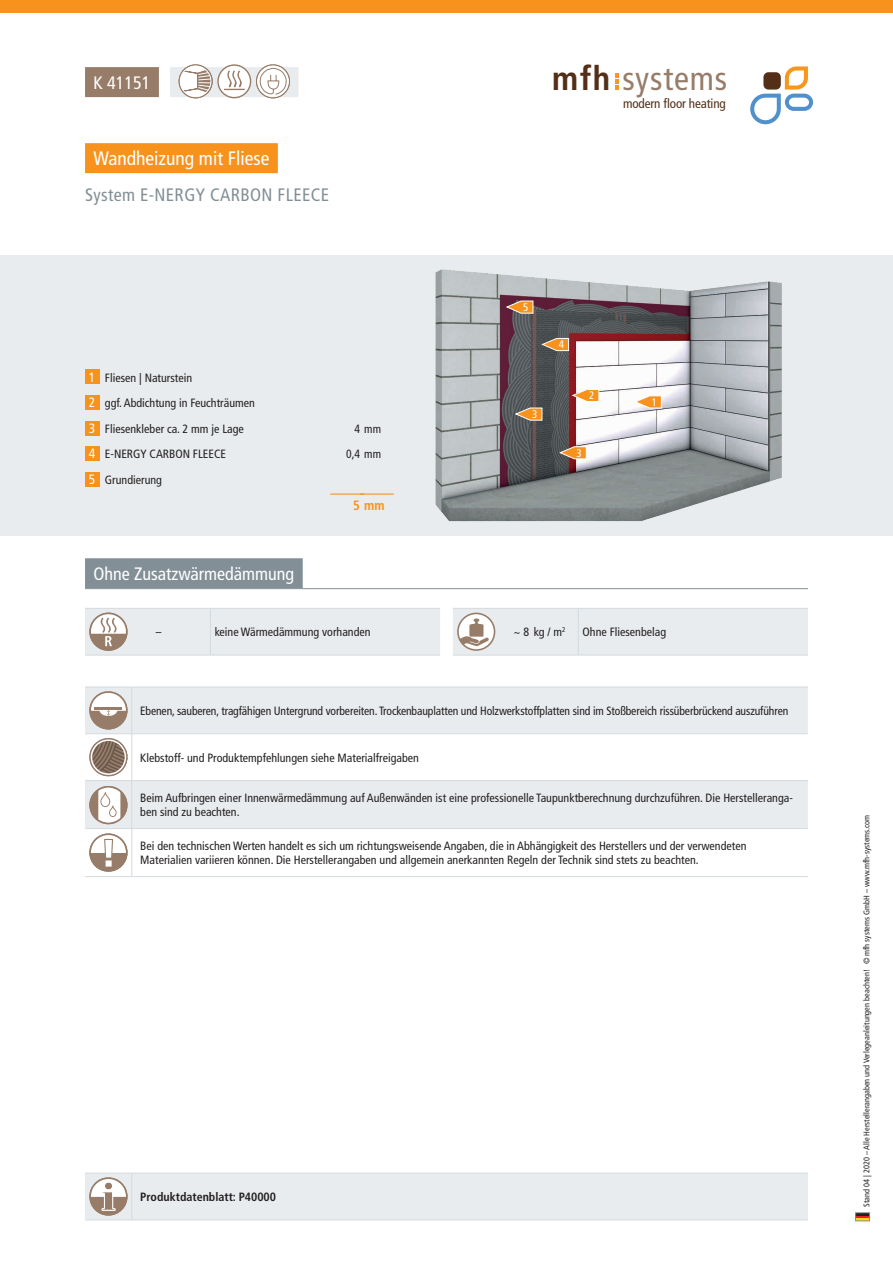
<style>
.page{position:relative;width:893px;height:1263px;background:#fff}
.page>*{position:absolute;margin:0;border:0;box-sizing:border-box;transform-origin:0 0}
.t1{font:condensed 33.6px "Frutiger LT Std";letter-spacing:.025em;color:#977d69}
.t2{font:condensed 19.5px "Frutiger LT Std";color:#fff}
.t3{font:condensed 18px "Frutiger LT Std";color:#fff}
.t4{font:condensed 18px "Frutiger LT Std";letter-spacing:.02em;color:#828f96}
.t5{font:700 condensed 13.5px "Frutiger LT Std";color:#f7931d}
.t6{font:condensed 13.05px "Frutiger LT Std";letter-spacing:-.01em;color:#532f18}
.t7{font:condensed 12px/25.5px "Frutiger LT Std";color:#231f20}
.t8{font:700 condensed 12px "Frutiger LT Std";color:#231f20}
.t9{font:condensed 12px "Frutiger LT Std";color:#231f20;scale:.94 1}
.t10{font:condensed 10.95px "Frutiger LT Std";color:#fff}
.t11{font:condensed 8.25px "Frutiger LT Std";color:#231f20}
.s1{font-size:13.5px;color:#fff}
.s2{font-weight:700;color:#532f18}
</style>
<div class="page">
<div style="left:0;top:255px;width:893px;height:281px;background:#e9ecee"></div>
<img style="left:435px;top:269px;width:347px;height:253px">
<div style="left:85px;top:370px;width:14px;height:14px;background:#f7931d"></div>
<div style="left:85px;top:395px;width:14px;height:14px;background:#f7931d"></div>
<div style="left:85px;top:421px;width:14px;height:14px;background:#f7931d"></div>
<div style="left:85px;top:446px;width:14px;height:14px;background:#f7931d"></div>
<div style="left:85px;top:472px;width:14px;height:14px;background:#f7931d"></div>
<hr style="left:330px;top:493px;width:34px;height:2px;background:#f7931d">
<hr style="left:360px;top:493px;width:34px;height:2px;background:#f7931d">
<svg style="left:85px;top:1173px;width:723px;height:47px;background:#e7e9eb"></svg>
<svg style="left:633px;top:395px;width:29px;height:14px"></svg>
<svg style="left:571px;top:388px;width:29px;height:14px"></svg>
<svg style="left:505px;top:300px;width:29px;height:14px"></svg>
<svg style="left:558px;top:446px;width:29px;height:14px"></svg>
<svg style="left:514px;top:407px;width:29px;height:14px"></svg>
<svg style="left:541px;top:337px;width:28px;height:15px"></svg>
<div style="left:0;top:0;width:893px;height:13px;background:#f7931d"></div>
<svg style="left:615px;top:73px;width:3px;height:17px"></svg>
<svg style="left:750px;top:66px;width:63px;height:58px"></svg>
<div style="left:85px;top:143px;width:193px;height:30px;background:#f7931d"></div>
<div style="left:170px;top:67px;width:128px;height:30px;background:#e9ecee"></div>
<svg style="left:179px;top:64px;width:111px;height:34px"></svg>
<div style="left:85px;top:67px;width:74px;height:30px;background:#977d69"></div>
<hr style="left:856px;top:1218px;width:14px;height:3px;background:#ffdc01">
<hr style="left:856px;top:1215px;width:14px;height:3px;background:#ee1d23">
<div style="left:855px;top:1212px;width:15px;height:9px;border:1px solid #828f96"></div>
<hr style="left:453px;top:655px;width:47px;height:1px;background:#d4dade">
<hr style="left:500px;top:655px;width:34px;height:1px;background:#d4dade">
<hr style="left:534px;top:655px;width:44px;height:1px;background:#d4dade">
<hr style="left:578px;top:655px;width:230px;height:1px;background:#d4dade">
<svg style="left:453px;top:608px;width:355px;height:47px;background:#e6e8e9"></svg>
<hr style="left:85px;top:655px;width:47px;height:1px;background:#d4dade">
<hr style="left:132px;top:655px;width:34px;height:1px;background:#d4dade">
<hr style="left:166px;top:655px;width:44px;height:1px;background:#d4dade">
<hr style="left:210px;top:655px;width:230px;height:1px;background:#d4dade">
<svg style="left:85px;top:608px;width:355px;height:47px;background:#e5e7e8"></svg>
<svg style="left:85px;top:688px;width:723px;height:140px;fill:#e9ecee"></svg>
<hr style="left:85px;top:687px;width:47px;height:1px;background:#d4dade">
<hr style="left:132px;top:687px;width:676px;height:1px;background:#d4dade">
<hr style="left:132px;top:687px;width:1px;height:46px;background:#d4dade">
<hr style="left:85px;top:733px;width:47px;height:1px;background:#d4dade">
<hr style="left:132px;top:733px;width:676px;height:1px;background:#d4dade">
<hr style="left:131px;top:734px;width:1px;height:46px;background:#d4dade">
<hr style="left:131px;top:781px;width:1px;height:47px;background:#d4dade">
<hr style="left:131px;top:829px;width:1px;height:47px;background:#d4dade">
<hr style="left:85px;top:780px;width:47px;height:1px;background:#d4dade">
<hr style="left:132px;top:780px;width:676px;height:1px;background:#d4dade">
<hr style="left:85px;top:828px;width:47px;height:1px;background:#d4dade">
<hr style="left:132px;top:828px;width:676px;height:1px;background:#d4dade">
<hr style="left:85px;top:876px;width:47px;height:1px;background:#d4dade">
<hr style="left:132px;top:876px;width:676px;height:1px;background:#d4dade">
<svg style="left:89px;top:691px;width:39px;height:38px"></svg>
<hr style="left:95px;top:707px;width:27px;height:3px;background:#977d69">
<svg style="left:89px;top:738px;width:39px;height:38px"></svg>
<svg style="left:89px;top:786px;width:39px;height:38px"></svg>
<svg style="left:89px;top:833px;width:39px;height:39px"></svg>
<div style="left:85px;top:558px;width:218px;height:30px;background:#828f96"></div>
<hr style="left:85px;top:588px;width:723px;height:1px;background:#828f96">
<h3 class="t3" style="left:94px;top:72px;width:58px">K 41151</h3>
<h2 class="t2" style="left:94px;top:147px;width:177px">Wandheizung mit Fliese</h2>
<h3 class="t4" style="left:85px;top:184px;width:246px">System E-NERGY CARBON FLEECE</h3>
<p class="t7" style="left:89px;top:365px;width:168px"><span class="s1">1</span> Fliesen | Naturstein<br><span class="s1">2</span> ggf. Abdichtung in Feuchträumen<br><span class="s1">3</span> Fliesenkleber ca. 2 mm je Lage</p>
<p class="t7" style="left:354px;top:416px;width:28px">4 mm</p>
<p class="t7" style="left:89px;top:441px;width:139px"><span class="s1">4</span> E-NERGY CARBON FLEECE</p>
<p class="t7" style="left:346px;top:441px;width:37px">0,4 mm</p>
<p class="t7" style="left:89px;top:467px;width:75px"><span class="s1">5</span> Grundierung</p>
<p class="t5" style="left:353px;top:497px;width:33px">5 mm</p>
<h3 class="t3" style="left:94px;top:563px;width:202px">Ohne Zusatzwärmedämmung</h3>
<h1 class="t1" style="left:552px;top:58px;width:177px"><span class="s2">mfh</span> systems</h1>
<p class="t6" style="left:623px;top:96px;width:104px">modern floor heating</p>
<p class="t10" style="left:523px;top:301px;width:7px">5</p>
<p class="t10" style="left:532px;top:408px;width:7px">3</p>
<p class="t10" style="left:559px;top:338px;width:7px">4</p>
<p class="t10" style="left:589px;top:389px;width:7px">2</p>
<p class="t10" style="left:577px;top:447px;width:7px">3</p>
<p class="t10" style="left:652px;top:396px;width:7px">1</p>
<p class="t9" style="left:156px;top:625px;width:7px">–</p>
<p class="t7" style="left:215px;top:619px;width:157px">keine Wärmedämmung vorhanden</p>
<p class="t7" style="left:583px;top:619px;width:85px">Ohne Fliesenbelag</p>
<p class="t7" style="left:514px;top:619px;width:54px">~ 8 kg / m<sup>2</sup></p>
<p class="t7" style="left:140px;top:698px;width:649px">Ebenen, sauberen, tragfähigen Untergrund vorbereiten. Trockenbauplatten und Holzwerkstoffplatten sind im Stoßbereich rissüberbrückend auszuführen</p>
<p class="t7" style="left:140px;top:745px;width:280px">Klebstoff- und Produktempfehlungen siehe Materialfreigaben</p>
<p class="t7" style="left:140px;top:791px;width:654px;line-height:13.5px">Beim Aufbringen einer Innenwärmedämmung auf Außenwänden ist eine professionelle Taupunktberechnung durchzuführen. Die Herstelleranga&shy;ben sind zu beachten.</p>
<p class="t7" style="left:140px;top:839px;width:608px;line-height:13.5px">Bei den technischen Werten handelt es sich um richtungsweisende Angaben, die in Abhängigkeit des Herstellers und der verwendeten<br>Materialien variieren können. Die Herstellerangaben und allgemein anerkannten Regeln der Technik sind stets zu beachten.</p>
<p class="t8" style="left:140px;top:1190px;width:137px">Produktdatenblatt: P40000</p>
<p class="t11" style="left:862px;top:964px;width:151px;rotate:-90deg">© mfh systems GmbH – www.mfh-systems.com</p>
<p class="t11" style="left:862px;top:1207px;width:239px;rotate:-90deg">Stand 04 | 2020 – Alle Herstellerangaben und Verlegeanleitungen beachten!</p>
</div>
